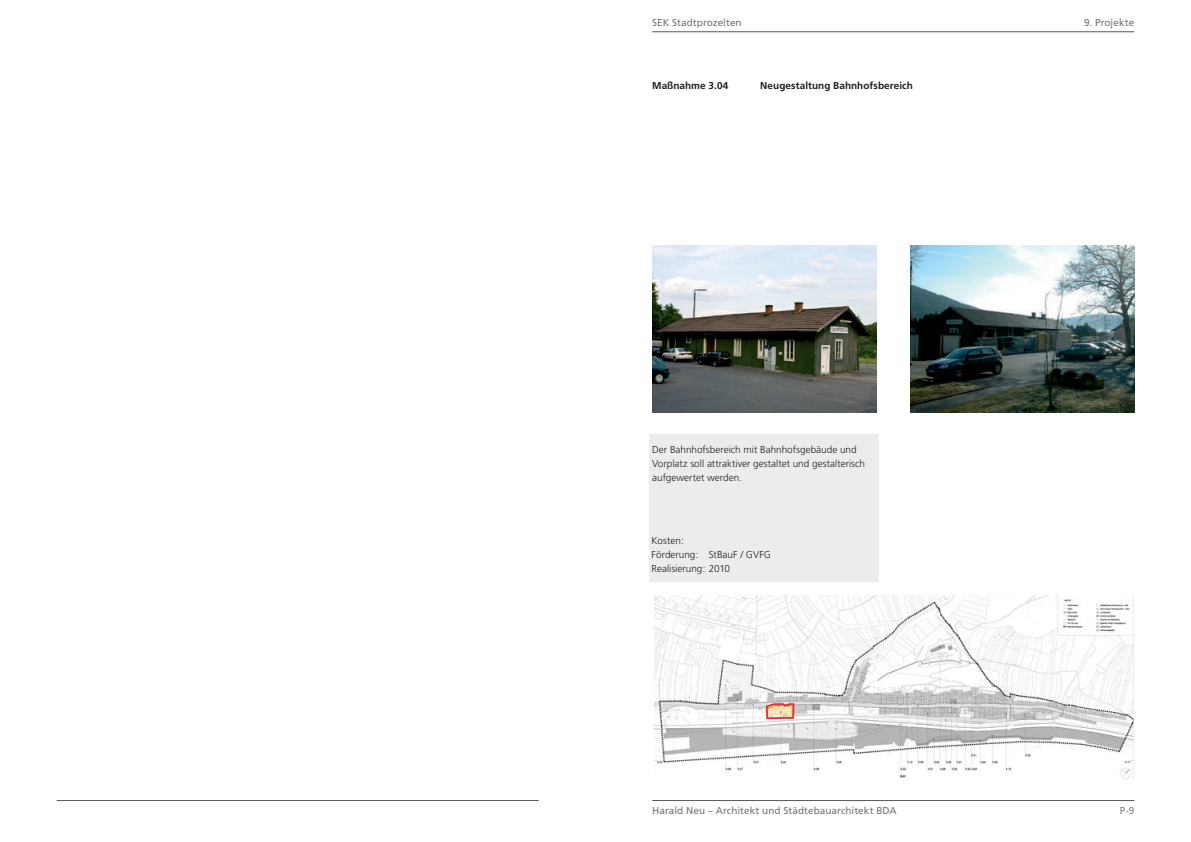
<style>
.page{position:relative;width:1191px;height:842px;background:#fff}
.page>*{position:absolute;margin:0;border:0;box-sizing:border-box;transform-origin:0 0}
.Normal__Web{font:300 10px/14px "Frutiger";color:#231f20}
.t1{font:10px "Frutiger";color:#727477}
.überschriften{font:700 10px "Frutiger";letter-spacing:.005em;color:#231f20}
.t2{font:10px "Frutiger";color:#808285}
</style>
<div class="page">
<div style="left:649px;top:434px;width:230px;height:148px;background:#ececee"></div>
<hr style="left:57px;top:800px;width:482px;height:1px;background:#57585a">
<hr style="left:652px;top:800px;width:482px;height:1px;background:#57585a">
<hr style="left:652px;top:32px;width:482px;height:1px;background:#57585a">
<img style="left:654px;top:596px;width:480px;height:184px">
<svg style="left:764px;top:702px;width:31px;height:18px"></svg>
<img style="left:910px;top:245px;width:224px;height:168px">
<img style="left:652px;top:245px;width:224px;height:168px">
<p class="t1" style="left:652px;top:17px;width:91px">SEK Stadtprozelten</p>
<p class="überschriften" style="left:652px;top:80px;width:78px">Maßnahme 3.04</p>
<p class="überschriften" style="left:760px;top:80px;width:154px">Neugestaltung Bahnhofsbereich</p>
<p class="Normal__Web" style="left:652px;top:443px;width:214px">Der Bahnhofsbereich mit Bahnhofsgebäude und<br>Vorplatz soll attraktiver gestaltet und gestalterisch aufgewertet werden.</p>
<p class="Normal__Web" style="left:651px;top:534px;width:80px">Kosten:<br>Förderung:<br>Realisierung: 2010</p>
<p class="Normal__Web" style="left:709px;top:548px;width:64px">StBauF / GVFG</p>
<p class="t1" style="left:1084px;top:16px;width:52px">9. Projekte</p>
<p class="t1" style="left:652px;top:805px;width:246px">Harald Neu – Architekt und Städtebauarchitekt BDA</p>
<p class="t2" style="left:1119px;top:805px;width:16px">P-9</p>
</div>
